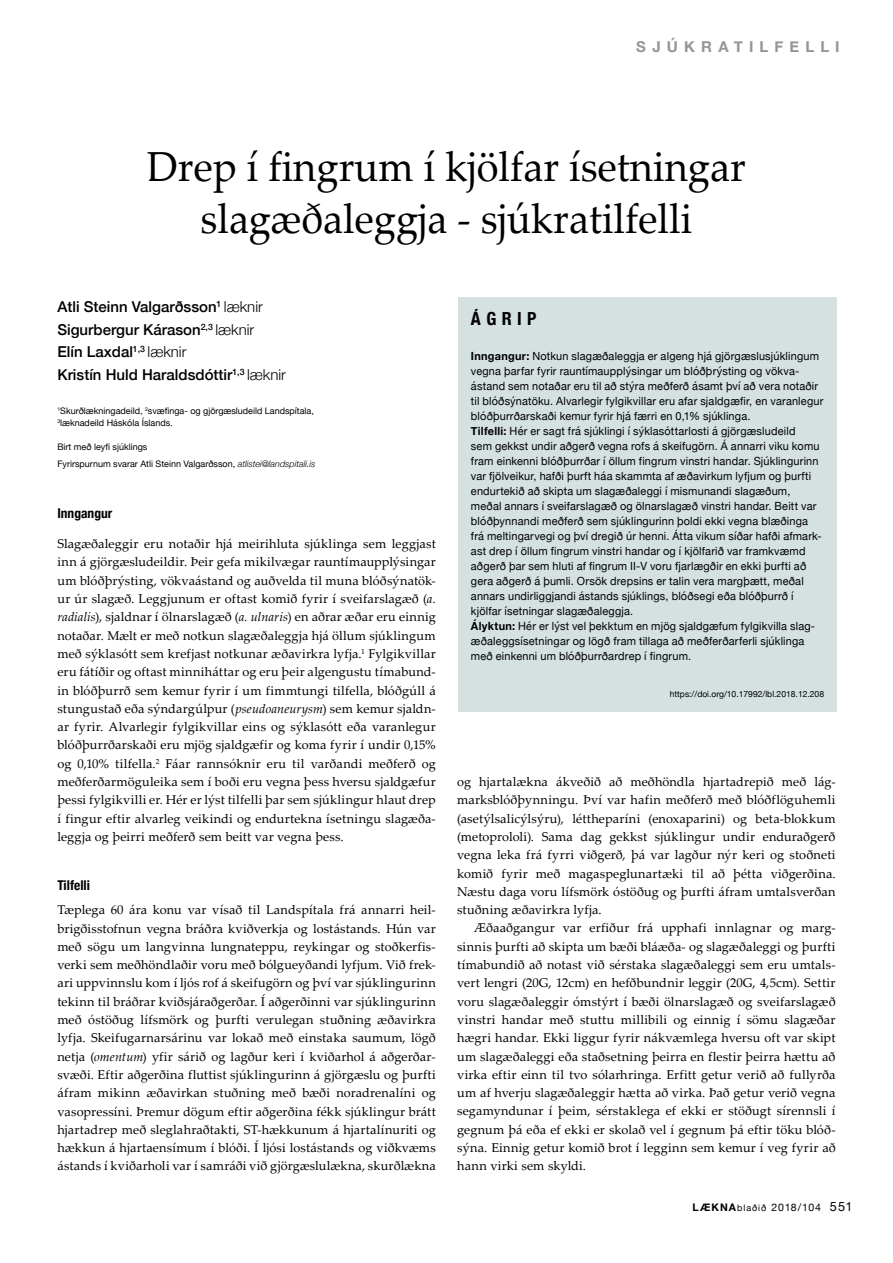
<style>
.page{position:relative;width:893px;height:1263px;background:#fff}
.page>*{position:absolute;margin:0;border:0;box-sizing:border-box;transform-origin:0 0}
.t1{font:42px/52.5px "Palatino Linotype";color:#000;text-align:center;scale:.95 1}
.t2{font:700 condensed 18px "Helvetica Neue";letter-spacing:.3em;color:#000}
.t3{font:500 15px/22.5px "Helvetica Neue";color:#000}
.t4{font:700 15px "Helvetica Neue";letter-spacing:.41em;color:#939598}
.t5{font:700 condensed 13.5px "Helvetica Neue";color:#000}
.t6{font:12.75px/18.3px "Palatino Linotype";letter-spacing:.01em;color:#000;text-align:justify}
.t7{font:11.25px/15px "Helvetica Neue";letter-spacing:.02em;color:#000}
.t8{font:10.5px "Helvetica Neue";letter-spacing:.07em;color:#000}
.t9{font:9px/12px "Helvetica Neue";color:#000}
.t10{font:8.55px "Helvetica Neue";color:#000}
.s1{font-weight:300}
.s2{font-weight:300;font-style:italic}
.s3{font-style:italic}
.s4{font-weight:700}
.s5{font-size:9px}
.s6{font-size:12.75px}
</style>
<div class="page">
<div style="left:458px;top:298px;width:379px;height:414px;background:#d5e0e1"></div>
<p class="t4" style="left:636px;top:35px;width:205px">SJÚKRATILFELLI</p>
<h1 class="t1" style="left:147px;top:138px;width:632px">Drep í fingrum í kjölfar ísetningar slagæðaleggja - sjúkratilfelli</h1>
<p class="t3" style="left:57px;top:294px;width:230px">Atli Steinn Valgarðsson<sup>1</sup> <span class="s1">læknir<br></span>Sigurbergur Kárason<sup>2,3</sup> <span class="s1">læknir<br></span>Elín Laxdal<sup>1,3</sup> <span class="s1">læknir<br></span>Kristín Huld Haraldsdóttir<sup>1,3</sup> <span class="s1">læknir</span></p>
<p class="t9" style="left:57px;top:406px;width:258px"><sup>1</sup>Skurðlækningadeild, <sup>2</sup>svæfinga- og gjörgæsludeild Landspítala,<br><sup>3</sup>læknadeild Háskóla Íslands.</p>
<p class="t9" style="left:57px;top:439px;width:260px;line-height:16.2px">Birt með leyfi sjúklings<br>Fyrirspurnum svarar Atli Steinn Valgarðsson, <span class="s2">atlistei@landspitali.is</span></p>
<p class="t5" style="left:57px;top:502px;width:56px">Inngangur</p>
<p class="t6" style="left:57px;top:534px;width:380px">Slagæðaleggir eru notaðir hjá meirihluta sjúklinga sem leggjast inn á gjörgæsludeildir. Þeir gefa mikilvægar rauntímaupplýsingar um blóðþrýsting, vökvaástand og auðvelda til muna blóðsýnatök&shy;ur úr slagæð. Leggjunum er oftast komið fyrir í sveifarslagæð (<span class="s3">a. radialis</span>), sjaldnar í ölnarslagæð (<span class="s3">a. ulnaris</span>) en aðrar æðar eru einnig notaðar. Mælt er með notkun slagæðaleggja hjá öllum sjúklingum með sýklasótt sem krefjast notkunar æðavirkra lyfja.<sup>1</sup> Fylgikvillar eru fátíðir og oftast minniháttar og eru þeir algengustu tímabund&shy;in blóðþurrð sem kemur fyrir í um fimmtungi tilfella, blóðgúll á stungustað eða sýndargúlpur (<span class="s3">pseudoaneurysm</span>) sem kemur sjaldn&shy;ar fyrir. Alvarlegir fylgikvillar eins og sýklasótt eða varanlegur blóðþurrðarskaði eru mjög sjaldgæfir og koma fyrir í undir 0,15% og 0,10% tilfella.<sup>2</sup> Fáar rannsóknir eru til varðandi meðferð og meðferðarmöguleika sem í boði eru vegna þess hversu sjaldgæfur þessi fylgikvilli er. Hér er lýst tilfelli þar sem sjúklingur hlaut drep í fingur eftir alvarleg veikindi og endurtekna ísetningu slagæða&shy;leggja og þeirri meðferð sem beitt var vegna þess.</p>
<p class="t5" style="left:57px;top:873px;width:34px">Tilfelli</p>
<p class="t6" style="left:57px;top:900px;width:380px">Tæplega 60 ára konu var vísað til Landspítala frá annarri heil&shy;brigðisstofnun vegna bráðra kviðverkja og lostástands. Hún var með sögu um langvinna lungnateppu, reykingar og stoðkerfis&shy;verki sem meðhöndlaðir voru með bólgueyðandi lyfjum. Við frek&shy;ari uppvinnslu kom í ljós rof á skeifugörn og því var sjúklingurinn tekinn til bráðrar kviðsjáraðgerðar. Í aðgerðinni var sjúklingurinn með óstöðug lífsmörk og þurfti verulegan stuðning æðavirkra lyfja. Skeifugarnarsárinu var lokað með einstaka saumum, lögð netja (<span class="s3">omentum</span>) yfir sárið og lagður keri í kviðarhol á aðgerðar&shy;svæði. Eftir aðgerðina fluttist sjúklingurinn á gjörgæslu og þurfti áfram mikinn æðavirkan stuðning með bæði noradrenalíni og vasopressíni. Þremur dögum eftir aðgerðina fékk sjúklingur brátt hjartadrep með sleglahraðtakti, ST-hækkunum á hjartalínuriti og hækkun á hjartaensímum í blóði. Í ljósi lostástands og viðkvæms ástands í kviðarholi var í samráði við gjörgæslulækna, skurðlækna</p>
<h2 class="t2" style="left:471px;top:304px;width:67px">ÁGRIP</h2>
<p class="t7" style="left:471px;top:349px;width:354px"><span class="s4">Inngangur:</span> Notkun slagæðaleggja er algeng hjá gjörgæslusjúklingum vegna þarfar fyrir rauntímaupplýsingar um blóðþrýsting og vökva&shy;ástand sem notaðar eru til að stýra meðferð ásamt því að vera notaðir til blóðsýnatöku. Alvarlegir fylgikvillar eru afar sjaldgæfir, en varanlegur blóðþurrðarskaði kemur fyrir hjá færri en 0,1% sjúklinga.<br><span class="s4">Tilfelli:</span> Hér er sagt frá sjúklingi í sýklasóttarlosti á gjörgæsludeild<br>sem gekkst undir aðgerð vegna rofs á skeifugörn. Á annarri viku komu fram einkenni blóðþurrðar í öllum fingrum vinstri handar. Sjúklingurinn var fjölveikur, hafði þurft háa skammta af æðavirkum lyfjum og þurfti endurtekið að skipta um slagæðaleggi í mismunandi slagæðum, meðal annars í sveifarslagæð og ölnarslagæð vinstri handar. Beitt var blóðþynnandi meðferð sem sjúklingurinn þoldi ekki vegna blæðinga frá meltingarvegi og því dregið úr henni. Átta vikum síðar hafði afmark&shy;ast drep í öllum fingrum vinstri handar og í kjölfarið var framkvæmd aðgerð þar sem hluti af fingrum II-V voru fjarlægðir en ekki þurfti að gera aðgerð á þumli. Orsök drepsins er talin vera margþætt, meðal annars undirliggjandi ástands sjúklings, blóðsegi eða blóðþurrð í kjölfar ísetningar slagæðaleggja.<br><span class="s4">Ályktun:</span> Hér er lýst vel þekktum en mjög sjaldgæfum fylgikvilla slag&shy;æðaleggsísetningar og lögð fram tillaga að meðferðarferli sjúklinga með einkenni um blóðþurrðardrep í fingrum.</p>
<p class="t10" style="left:670px;top:688px;width:156px">https://doi.org/10.17992/lbl.2018.12.208</p>
<p class="t6" style="left:457px;top:772px;width:380px">og hjartalækna ákveðið að meðhöndla hjartadrepið með lág&shy;marksblóðþynningu. Því var hafin meðferð með blóðflöguhemli (asetýlsalicýlsýru), léttheparíni (enoxaparini) og beta-blokkum (metoprololi). Sama dag gekkst sjúklingur undir enduraðgerð vegna leka frá fyrri viðgerð, þá var lagður nýr keri og stoðneti komið fyrir með magaspeglunartæki til að þétta viðgerðina.<br>Næstu daga voru lífsmörk óstöðug og þurfti áfram umtalsverðan stuðning æðavirkra lyfja.</p>
<p class="t6" style="left:457px;top:918px;width:380px;text-indent:17px">Æðaaðgangur var erfiður frá upphafi innlagnar og marg&shy;sinnis þurfti að skipta um bæði bláæða- og slagæðaleggi og þurfti tímabundið að notast við sérstaka slagæðaleggi sem eru umtals&shy;vert lengri (20G, 12cm) en hefðbundnir leggir (20G, 4,5cm). Settir voru slagæðaleggir ómstýrt í bæði ölnarslagæð og sveifarslagæð vinstri handar með stuttu millibili og einnig í sömu slagæðar hægri handar. Ekki liggur fyrir nákvæmlega hversu oft var skipt um slagæðaleggi eða staðsetning þeirra en flestir þeirra hættu að virka eftir einn til tvo sólarhringa. Erfitt getur verið að fullyrða um af hverju slagæðaleggir hætta að virka. Það getur verið vegna segamyndunar í þeim, sérstaklega ef ekki er stöðugt sírennsli í gegnum þá eða ef ekki er skolað vel í gegnum þá eftir töku blóð&shy;sýna. Einnig getur komið brot í legginn sem kemur í veg fyrir að hann virki sem skyldi.</p>
<p class="t8" style="left:692px;top:1200px;width:162px"><span class="s4">LÆKNA</span><span class="s5">blaðið</span> 2018/104 <span class="s6">551</span></p>
</div>
